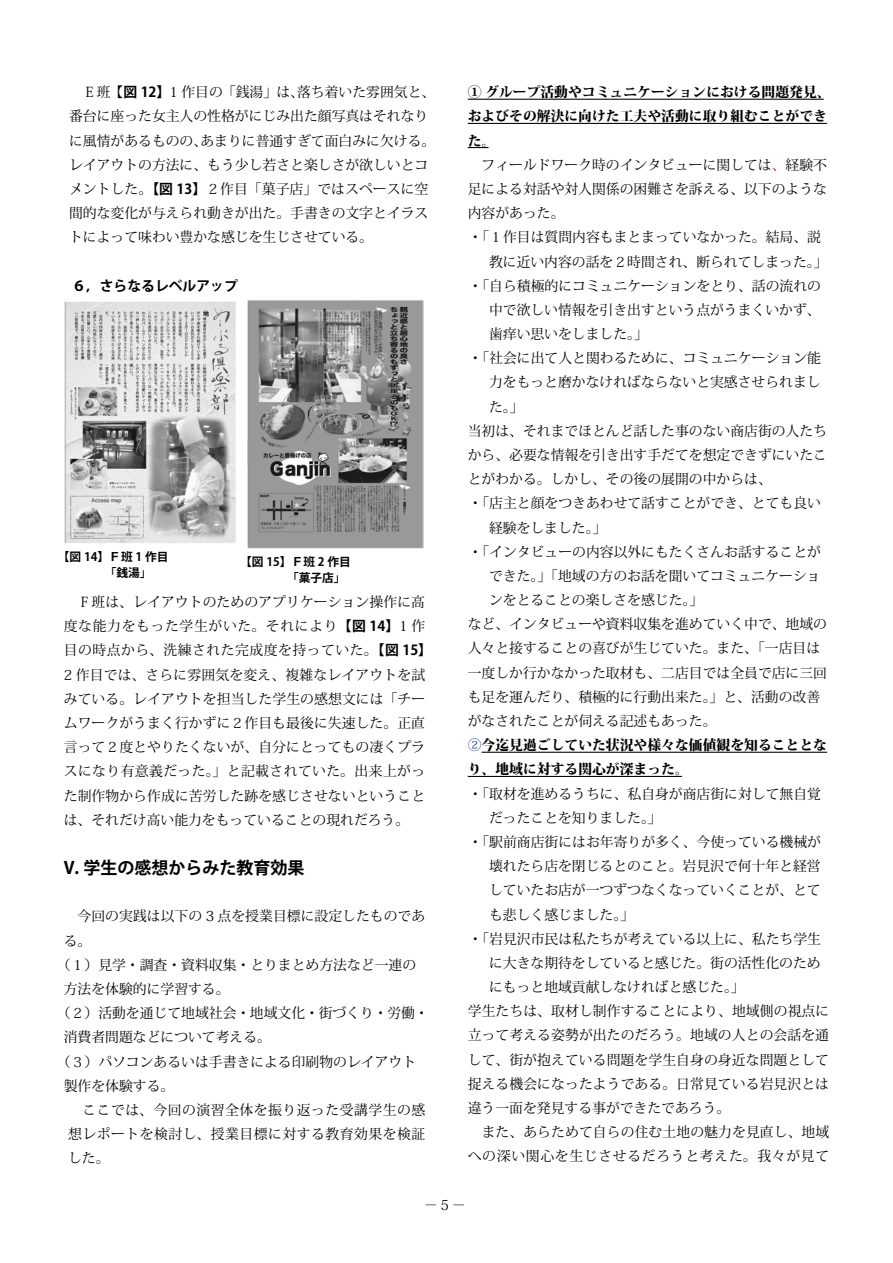
<style>
.page{position:relative;width:893px;height:1263px;background:#fff}
.page>*{position:absolute;margin:0;border:0;box-sizing:border-box;transform-origin:0 0}
.t1{font:700 16.95px "Koz Go Std";color:#000}
.t2{font:13.8px/24.2px "Koz Min Pro";color:#000}
.t3{font:800 13.8px "Koz Min Pro";color:#000}
.t4{font:13.8px "Koz Min Pro";letter-spacing:.035em;color:#000}
.t5{font:13.8px "Koz Min Pro";letter-spacing:.05em;color:#000}
.t6{font:700 13.8px "Koz Go Std";color:#000}
.t7{font:700 11.7px "Koz Go Std";color:#000}
.s1{font-family:"Koz Go Std";font-weight:700}
.s2{color:#e4007f}
.s3{font-weight:400;color:#0b3388}
</style>
<div class="page">
<img style="left:64px;top:300px;width:360px;height:249px">
<hr style="left:468px;top:99px;width:356px;height:1px;background:#000">
<hr style="left:468px;top:123px;width:359px;height:1px;background:#000">
<svg style="left:468px;top:147px;width:20px;height:1px"></svg>
<hr style="left:482px;top:752px;width:345px;height:1px;background:#000">
<hr style="left:468px;top:776px;width:214px;height:1px;background:#000">
<p class="t2" style="left:297px;top:80px;width:140px">落ち着いた雰囲気と、</p>
<p class="t2" style="left:69px;top:80px;width:236px">　Ｅ班【<span class="s1">図 12】</span>1 作目の「銭湯」は、</p>
<p class="t2" style="left:69px;top:104px;width:361px">番台に座った女主人の性格がにじみ出た顔写真はそれなり</p>
<p class="t2" style="left:200px;top:128px;width:236px">あまりに普通すぎて面白みに欠ける。</p>
<p class="t2" style="left:69px;top:128px;width:361px">に風情があるものの、<br>レイアウトの方法に、もう少し若さと楽しさが欲しいとコメントした。<span class="s1">【図 13】</span>２作目「菓子店」ではスペースに空間的な変化が与えられ動きが出た。手書きの文字とイラストによって味わい豊かな感じを生じさせている。</p>
<p class="t6" style="left:72px;top:277px;width:167px">６，さらなるレベルアップ</p>
<p class="t7" style="left:58px;top:549px;width:112px">【図 14】Ｆ班 1 作目</p>
<p class="t7" style="left:64px;top:565px;width:89px">　　　　「銭湯」</p>
<p class="t7" style="left:240px;top:554px;width:112px">【図 15】Ｆ班 2 作目</p>
<p class="t7" style="left:246px;top:570px;width:101px">　　　　「菓子店「</p>
<p class="t2" style="left:64px;top:589px;width:370px">　Ｆ班は、レイアウトのためのアプリケーション操作に高度な能力をもった学生がいた。それにより<span class="s1">【図 14】</span>1 作目の時点から、洗練された完成度を持っていた。<span class="s1">【図 15【<br></span>2 作目では、さらに雰囲気を変え、複雑なレイアウトを試みている。レイアウトを担当した学生の感想文には「チームワークがうまく行かずに２作目も最後に失速した。正直言って２度とやりたくないが、自分にとってもの凄くプラスになり有意義だった。」と記載されていた。出来上がった制作物から作成に苦労した跡を感じさせないということは、それだけ高い能力をもっていることの現れだろう。</p>
<p class="t1" style="left:64px;top:857px;width:242px">V. 学生の感想からみた教育効果</p>
<p class="t2" style="left:64px;top:904px;width:363px">　今回の実践は以下の 3 点を授業目標に設定したものであ</p>
<p class="t2" style="left:64px;top:928px;width:29px">る。</p>
<p class="t2" style="left:57px;top:952px;width:361px">（１）見学・調査・資料収集・とりまとめ方法など一連の</p>
<p class="t2" style="left:64px;top:976px;width:167px">方法を体験的に学習する。</p>
<p class="t2" style="left:57px;top:1000px;width:373px">（２）活動を通じて地域社会・地域文化・街づくり・労働・</p>
<p class="t2" style="left:64px;top:1025px;width:209px">消費者問題などについて考える。</p>
<p class="t2" style="left:57px;top:1049px;width:361px">（３）パソコンあるいは手書きによる印刷物のレイアウト</p>
<p class="t2" style="left:64px;top:1073px;width:112px">製作を体験する。</p>
<p class="t4" style="left:68px;top:1100px;width:359px">　ここでは、今回の演習全体を振り返った受講学生の感</p>
<p class="t4" style="left:68px;top:1124px;width:359px">想レポートを検討し、授業目標に対する教育効果を検証</p>
<p class="t2" style="left:68px;top:1146px;width:43px">した。</p>
<p class="t3" style="left:468px;top:82px;width:364px">① グループ活動やコミュニケーションにおける問題発見、</p>
<p class="t3" style="left:468px;top:106px;width:361px">およびその解決に向けた工夫や活動に取り組むことができ</p>
<p class="t3" style="left:468px;top:130px;width:29px">た。</p>
<p class="t2" style="left:468px;top:152px;width:361px">　フィールドワーク時のインタビューに関しては<span class="s2">、</span>経験不</p>
<p class="t2" style="left:468px;top:176px;width:361px">足による対話や対人関係の困難さを訴える、以下のような</p>
<p class="t2" style="left:468px;top:200px;width:98px">内容があった。</p>
<p class="t2" style="left:469px;top:225px;width:354px">・「１作目は質問内容もまとまっていなかった。結局、説</p>
<p class="t2" style="left:489px;top:249px;width:340px">教に近い内容の話を２時間され、断られてしまった「。</p>
<p class="t2" style="left:469px;top:273px;width:354px">・「自ら積極的にコミュニケーションをとり、話の流れの</p>
<p class="t2" style="left:489px;top:297px;width:333px">中で欲しい情報を引き出すという点がうまくいかず、</p>
<p class="t2" style="left:489px;top:321px;width:160px">歯痒い思いをしました「。</p>
<p class="t2" style="left:469px;top:346px;width:354px">・「社会に出て人と関わるために、コミュニケーション能</p>
<p class="t2" style="left:489px;top:370px;width:333px">力をもっと磨かなければならないと実感させられまし</p>
<p class="t2" style="left:489px;top:394px;width:36px">た「。</p>
<p class="t2" style="left:468px;top:418px;width:361px">当初は、それまでほとんど話した事のない商店街の人たち</p>
<p class="t2" style="left:468px;top:442px;width:361px">から、必要な情報を引き出す手だてを想定できずにいたこ</p>
<p class="t2" style="left:468px;top:467px;width:306px">とがわかる。しかし、その後の展開の中からは、</p>
<p class="t2" style="left:469px;top:491px;width:354px">・「店主と顔をつきあわせて話すことができ、とても良い</p>
<p class="t2" style="left:489px;top:515px;width:119px">経験をしました「。</p>
<p class="t2" style="left:469px;top:539px;width:354px">・「インタビューの内容以外にもたくさんお話することが</p>
<p class="t2" style="left:489px;top:563px;width:333px">できた。」「地域の方のお話を聞いてコミュニケーショ</p>
<p class="t2" style="left:489px;top:587px;width:216px">ンをとることの楽しさを感じた「。</p>
<p class="t2" style="left:468px;top:612px;width:361px">など、インタビューや資料収集を進めていく中で、地域の</p>
<p class="t2" style="left:468px;top:636px;width:354px">人々と接することの喜びが生じていた。また、「一店目は</p>
<p class="t2" style="left:468px;top:660px;width:361px">一度しか行かなかった取材も、二店目では全員で店に三回</p>
<p class="t2" style="left:468px;top:684px;width:354px">も足を運んだり、積極的に行動出来た。」と、活動の改善</p>
<p class="t2" style="left:468px;top:708px;width:250px">がなされたことが伺える記述もあった。</p>
<p class="t3" style="left:468px;top:735px;width:361px"><span class="s3">②</span>今迄見過ごしていた状況や様々な価値観を知ることとな</p>
<p class="t3" style="left:468px;top:759px;width:223px">り、地域に対する関心が深まった。</p>
<p class="t2" style="left:469px;top:781px;width:354px">・「取材を進めるうちに、私自身が商店街に対して無自覚</p>
<p class="t2" style="left:489px;top:805px;width:174px">だったことを知りました「。</p>
<p class="t2" style="left:469px;top:829px;width:354px">・「駅前商店街にはお年寄りが多く、今使っている機械が</p>
<p class="t2" style="left:489px;top:853px;width:333px">壊れたら店を閉じるとのこと。岩見沢で何十年と経営</p>
<p class="t2" style="left:489px;top:878px;width:333px">していたお店が一つずつなくなっていくことが、とて</p>
<p class="t2" style="left:489px;top:902px;width:147px">も悲しく感じました「。</p>
<p class="t2" style="left:469px;top:926px;width:354px">・「岩見沢市民は私たちが考えている以上に、私たち学生</p>
<p class="t2" style="left:489px;top:950px;width:333px">に大きな期待をしていると感じた。街の活性化のため</p>
<p class="t2" style="left:489px;top:974px;width:257px">にもっと地域貢献しなければと感じた「。</p>
<p class="t2" style="left:468px;top:999px;width:363px">学生たちは、取材し制作することにより、地域側の視点に</p>
<p class="t2" style="left:468px;top:1023px;width:363px">立って考える姿勢が出たのだろう。地域の人との会話を通</p>
<p class="t2" style="left:468px;top:1047px;width:363px">して、街が抱えている問題を学生自身の身近な問題として</p>
<p class="t2" style="left:468px;top:1071px;width:363px">捉える機会になったようである。日常見ている岩見沢とは</p>
<p class="t2" style="left:468px;top:1095px;width:264px">違う一面を発見する事ができたであろう。</p>
<p class="t2" style="left:468px;top:1119px;width:363px">　また、あらためて自らの住む土地の魅力を見直し、地域</p>
<p class="t5" style="left:468px;top:1146px;width:363px">への深い関心を生じさせるだろうと考えた。我々が見て</p>
<p class="t2" style="left:424px;top:1193px;width:43px">－５－</p>
</div>
